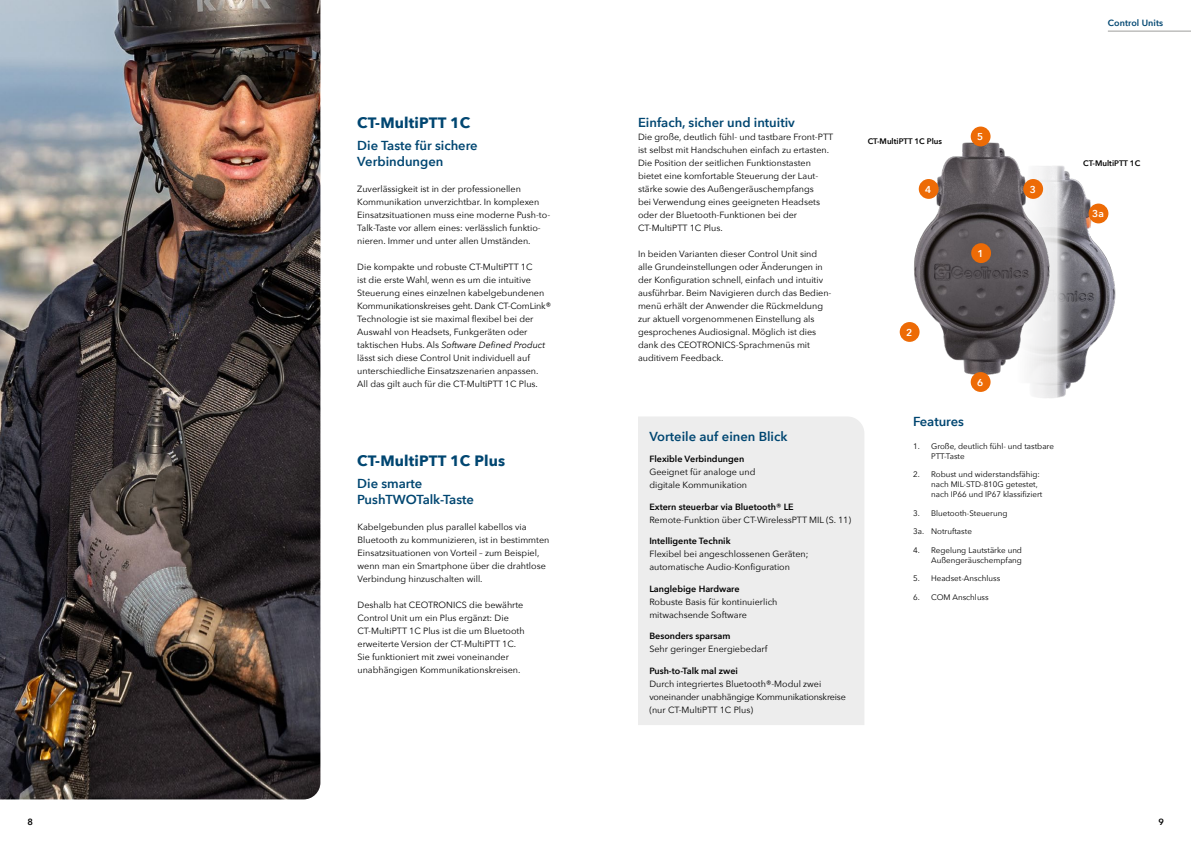
<style>
.page{position:relative;width:1191px;height:842px;background:#fff}
.page>*{position:absolute;margin:0;border:0;box-sizing:border-box;transform-origin:0 0}
.t1{font:700 15px "Avenir Next";letter-spacing:.01em;color:#004671}
.t2{font:600 13px/16px "Avenir Next";color:#004671}
.t3{font:600 10px "Avenir Next";color:#fff}
.t4{font:9px/13px "Avenir Next";color:#000}
.t5{font:600 9px "Avenir Next";color:#000}
.t6{font:600 9px "Avenir Next";letter-spacing:.01em;color:#004671}
.t7{font:8px/10px "Avenir Next";color:#000}
.t8{font:600 8px "Avenir Next";color:#000}
.s1{font-style:italic}
</style>
<div class="page">
<img style="left:983px;top:379px;width:74px;height:19px">
<img style="left:1057px;top:199px;width:59px;height:199px">
<img style="left:905px;top:133px;width:183px;height:246px">
<div style="left:1023px;top:179px;width:20px;height:20px;background:#ed6b06;border-radius:50%"></div>
<div style="left:918px;top:179px;width:20px;height:20px;background:#ed6b06;border-radius:50%"></div>
<div style="left:1088px;top:204px;width:20px;height:19px;background:#ed6b06;border-radius:50%"></div>
<div style="left:970px;top:127px;width:20px;height:19px;background:#ed6b06;border-radius:50%"></div>
<div style="left:970px;top:372px;width:20px;height:20px;background:#ed6b06;border-radius:50%"></div>
<img style="left:0;top:0;width:320px;height:799px">
<div style="left:638px;top:417px;width:226px;height:308px;background:#ededed"></div>
<div style="left:971px;top:243px;width:20px;height:20px;background:#ed6b06;border-radius:50%"></div>
<div style="left:899px;top:322px;width:20px;height:20px;background:#ed6b06;border-radius:50%"></div>
<hr style="left:1107px;top:31px;width:84px;height:1px;background:#9d9d9c">
<h1 class="t1" style="left:357px;top:110px;width:115px">CT-MultiPTT 1C</h1>
<h2 class="t2" style="left:357px;top:137px;width:122px">Die Taste für sichere<br>Verbindungen</h2>
<p class="t4" style="left:357px;top:182px;width:194px">Zuverlässigkeit ist in der professionellen Kommunikation unverzichtbar. In komplexen Einsatzsituationen muss eine moderne Push-to-Talk-Taste vor allem eines: verlässlich funktio&shy;nieren. Immer und unter allen Umständen.</p>
<p class="t4" style="left:357px;top:260px;width:195px">Die kompakte und robuste CT-MultiPTT 1C<br>ist die erste Wahl, wenn es um die intuitive Steuerung eines einzelnen kabelgebundenen Kommunikationskreises geht. Dank CT-ComLink® Technologie ist sie maximal flexibel bei der Auswahl von Headsets, Funkgeräten oder taktischen Hubs. Als <span class="s1">Software Defined Product </span>lässt sich diese Control Unit individuell auf unterschiedliche Einsatzszenarien anpassen.<br>All das gilt auch für die CT-MultiPTT 1C Plus.</p>
<h1 class="t1" style="left:357px;top:448px;width:149px">CT-MultiPTT 1C Plus</h1>
<h2 class="t2" style="left:357px;top:475px;width:118px">Die smarte<br>PushTWOTalk-Taste</h2>
<p class="t4" style="left:357px;top:520px;width:193px">Kabelgebunden plus parallel kabellos via Bluetooth zu kommunizieren, ist in bestimmten Einsatzsituationen von Vorteil – zum Beispiel, wenn man ein Smartphone über die drahtlose Verbindung hinzuschalten will.</p>
<p class="t4" style="left:357px;top:598px;width:169px">Deshalb hat CEOTRONICS die bewährte Control Unit um ein Plus ergänzt: Die CT-MultiPTT 1C Plus ist die um Bluetooth erweiterte Version der CT-MultiPTT 1C.<br>Sie funktioniert mit zwei voneinander unabhängigen Kommunikationskreisen.</p>
<p class="t6" style="left:1107px;top:16px;width:57px">Control Units</p>
<h2 class="t2" style="left:638px;top:114px;width:158px">Einfach, sicher und intuitiv</h2>
<p class="t4" style="left:638px;top:130px;width:197px">Die große, deutlich fühl- und tastbare Front-PTT ist selbst mit Handschuhen einfach zu ertasten.<br>Die Position der seitlichen Funktionstasten bietet eine komfortable Steuerung der Laut&shy;stärke sowie des Außengeräuschempfangs<br>bei Verwendung eines geeigneten Headsets oder der Bluetooth-Funktionen bei der CT-MultiPTT 1C Plus.</p>
<p class="t4" style="left:638px;top:247px;width:195px">In beiden Varianten dieser Control Unit sind alle Grundeinstellungen oder Änderungen in der Konfiguration schnell, einfach und intuitiv ausführbar. Beim Navigieren durch das Bedien&shy;menü erhält der Anwender die Rückmeldung zur aktuell vorgenommenen Einstellung als gesprochenes Audiosignal. Möglich ist dies dank des CEOTRONICS-Sprachmenüs mit auditivem Feedback.</p>
<h2 class="t2" style="left:649px;top:428px;width:140px">Vorteile auf einen Blick</h2>
<p class="t5" style="left:649px;top:451px;width:96px">Flexible Verbindungen</p>
<p class="t4" style="left:649px;top:465px;width:107px">Geeignet für analoge und digitale Kommunikation</p>
<p class="t5" style="left:649px;top:499px;width:146px">Extern steuerbar via Bluetooth® LE</p>
<p class="t4" style="left:649px;top:513px;width:203px">Remote-Funktion über CT-WirelessPTT MIL (S. 11)</p>
<p class="t5" style="left:649px;top:533px;width:83px">Intelligente Technik</p>
<p class="t4" style="left:649px;top:547px;width:161px">Flexibel bei angeschlossenen Geräten; automatische Audio-Konfiguration</p>
<p class="t5" style="left:649px;top:581px;width:92px">Langlebige Hardware</p>
<p class="t4" style="left:649px;top:595px;width:130px">Robuste Basis für kontinuierlich mitwachsende Software</p>
<p class="t5" style="left:649px;top:628px;width:82px">Besonders sparsam</p>
<p class="t4" style="left:649px;top:642px;width:120px">Sehr geringer Energiebedarf</p>
<p class="t5" style="left:649px;top:663px;width:90px">Push-to-Talk mal zwei</p>
<p class="t4" style="left:649px;top:677px;width:198px">Durch integriertes Bluetooth®-Modul zwei voneinander unabhängige Kommunikationskreise (nur CT-MultiPTT 1C Plus)</p>
<p class="t8" style="left:867px;top:134px;width:76px">CT-MultiPTT 1C Plus</p>
<p class="t3" style="left:977px;top:128px;width:8px">5</p>
<p class="t3" style="left:925px;top:181px;width:8px">4</p>
<p class="t3" style="left:1029px;top:181px;width:8px">3</p>
<p class="t3" style="left:977px;top:245px;width:8px">1</p>
<p class="t3" style="left:906px;top:324px;width:8px">2</p>
<h2 class="t2" style="left:913px;top:413px;width:52px">Features</h2>
<p class="t3" style="left:977px;top:374px;width:8px">6</p>
<p class="t7" style="left:931px;top:440px;width:124px;text-indent:-18px">1. Große, deutlich fühl- und tastbare<br>PTT-Taste</p>
<p class="t7" style="left:931px;top:469px;width:113px;text-indent:-18px">2. Robust und widerstandsfähig: nach MIL-STD-810G getestet, nach IP66 und IP67 klassifiziert</p>
<p class="t7" style="left:913px;top:507px;width:96px">3. Bluetooth-Steuerung</p>
<p class="t7" style="left:913px;top:526px;width:60px">3a. Notruftaste</p>
<p class="t7" style="left:913px;top:544px;width:110px;text-align:right">4. Regelung Lautstärke und<br>Außengeräuschempfang</p>
<p class="t7" style="left:913px;top:573px;width:89px">5. Headset-Anschluss</p>
<p class="t7" style="left:913px;top:591px;width:77px">6. COM Anschluss</p>
<p class="t8" style="left:1083px;top:156px;width:59px">CT-MultiPTT 1C</p>
<p class="t3" style="left:1092px;top:205px;width:13px">3a</p>
<p class="t5" style="left:28px;top:815px;width:7px">8</p>
<p class="t5" style="left:1158px;top:815px;width:7px">9</p>
</div>
